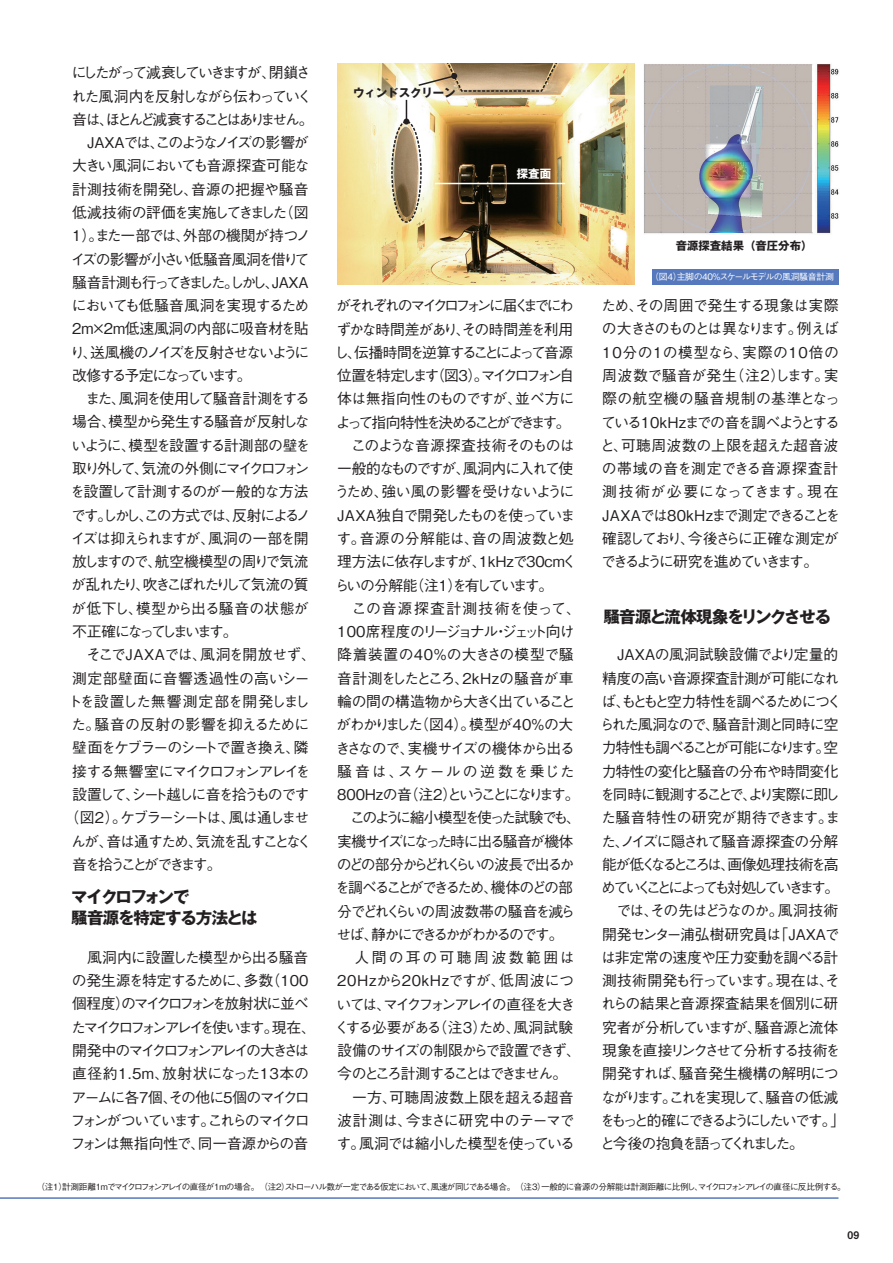
<style>
.page{position:relative;width:893px;height:1263px;background:#fff}
.page>*{position:absolute;margin:0;border:0;box-sizing:border-box;transform-origin:0 0}
.t1{font:700 16.5px/21px "Gothic MB101 Pro";letter-spacing:-.075em;color:#231f20}
.t2{font:500 14.85px/23.2px "Gothic BBB Pro";letter-spacing:-.09em;color:#231f20}
.t3{font:500 14.85px/23.2px "Gothic BBB Pro";letter-spacing:-.035em;color:#231f20}
.t4{font:500 14.85px/23.2px "Gothic BBB Pro";letter-spacing:-.115em;color:#231f20}
.t5{font:500 14.85px "Gothic BBB Pro";letter-spacing:-.125em;color:#231f20}
.t6{font:500 14.85px "Gothic BBB Pro";letter-spacing:-.145em;color:#231f20}
.t7{font:500 14.85px "Gothic BBB Pro";letter-spacing:-.11em;color:#231f20}
.t8{font:500 14.85px "Gothic BBB Pro";letter-spacing:-.015em;color:#231f20}
.t9{font:500 14.85px "Gothic BBB Pro";letter-spacing:-.06em;color:#231f20}
.t10{font:500 14.85px "Gothic BBB Pro";letter-spacing:-.17em;color:#231f20}
.t11{font:500 14.85px "Gothic BBB Pro";letter-spacing:-.205em;color:#231f20}
.t12{font:500 14.85px "Gothic BBB Pro";letter-spacing:-.155em;color:#231f20}
.t13{font:500 14.85px "Gothic BBB Pro";letter-spacing:-.14em;color:#231f20}
.t14{font:500 14.85px "Gothic BBB Pro";letter-spacing:-.16em;color:#231f20}
.t15{font:500 14.85px "Gothic BBB Pro";letter-spacing:-.04em;color:#231f20}
.t16{font:500 14.85px "Gothic BBB Pro";letter-spacing:-.15em;color:#231f20}
.t17{font:500 14.85px "Gothic BBB Pro";letter-spacing:-.13em;color:#231f20}
.t18{font:500 14.85px "Gothic BBB Pro";letter-spacing:-.065em;color:#231f20}
.t19{font:500 14.85px "Gothic BBB Pro";letter-spacing:-.005em;color:#231f20}
.t20{font:500 14.85px "Gothic BBB Pro";letter-spacing:-.045em;color:#231f20}
.t21{font:500 14.85px "Gothic BBB Pro";letter-spacing:-.025em;color:#231f20}
.t22{font:500 14.85px "Gothic BBB Pro";letter-spacing:.035em;color:#231f20}
.t23{font:500 14.85px "Gothic BBB Pro";letter-spacing:-.2em;color:#231f20}
.t24{font:500 14.85px "Gothic BBB Pro";letter-spacing:-.19em;color:#231f20}
.t25{font:700 11.4px "Gothic MB101 Pro";color:#231f20}
.t26{font:700 11.4px "Gothic MB101 Pro";color:#fff}
.t27{font:10.5px "Midashi Go Pro MB31";color:#231f20}
.t28{font:500 8.85px "Gothic BBB Pro";letter-spacing:-.06em;color:#fff}
.t29{font:500 8.7px "Gothic BBB Pro";letter-spacing:-.095em;color:#231f20}
</style>
<div class="page">
<img style="left:338px;top:64px;width:297px;height:220px">
<div style="left:391px;top:121px;width:31px;height:102px;border:2px dashed #231f20;border-radius:50%"></div>
<svg style="left:417px;top:64px;width:144px;height:28px;background:#baa281"></svg>
<svg style="left:403px;top:100px;width:6px;height:25px"></svg>
<hr style="left:435px;top:183px;width:130px;height:1px;background:#fff">
<img style="left:644px;top:64px;width:195px;height:170px">
<div style="left:652px;top:269px;width:186px;height:15px;background:#5679bd"></div>
<hr style="left:0;top:1197px;width:838px;height:2px;background:#5679bd">
<p class="t14" style="left:72px;top:61px;width:241px">にしたがって減衰していきますが、閉鎖さ</p>
<p class="t7" style="left:71px;top:84px;width:242px">れた風洞内を反射しながら伝わっていく</p>
<p class="t11" style="left:72px;top:107px;width:243px">音は、ほとんど減衰することはありません。</p>
<p class="t2" style="left:72px;top:129px;width:238px">　JAXAでは、このようなノイズの影響が</p>
<p class="t9" style="left:72px;top:154px;width:239px">大きい風洞においても音源探査可能な</p>
<p class="t19" style="left:72px;top:177px;width:238px">計測技術を開発し、音源の把握や騒音</p>
<p class="t7" style="left:72px;top:200px;width:238px">低減技術の評価を実施してきました（図</p>
<p class="t15" style="left:72px;top:224px;width:240px">1）。また一部では、外部の機関が持つノ</p>
<p class="t18" style="left:71px;top:247px;width:240px">イズの影響が小さい低騒音風洞を借りて</p>
<p class="t6" style="left:72px;top:270px;width:238px">騒音計測も行ってきました。しかし、JAXA</p>
<p class="t2" style="left:72px;top:292px;width:239px">においても低騒音風洞を実現するため</p>
<p class="t8" style="left:72px;top:317px;width:238px">2m×2m低速風洞の内部に吸音材を貼</p>
<p class="t16" style="left:70px;top:340px;width:241px">り、送風機のノイズを反射させないように</p>
<p class="t10" style="left:72px;top:363px;width:181px">改修する予定になっています。</p>
<p class="t5" style="left:72px;top:387px;width:239px">　また、風洞を使用して騒音計測をする</p>
<p class="t2" style="left:72px;top:408px;width:239px">場合、模型から発生する騒音が反射しな</p>
<p class="t2" style="left:71px;top:432px;width:240px">いように、模型を設置する計測部の壁を</p>
<p class="t10" style="left:72px;top:456px;width:239px">取り外して、気流の外側にマイクロフォン</p>
<p class="t9" style="left:70px;top:480px;width:240px">を設置して計測するのが一般的な方法</p>
<p class="t12" style="left:71px;top:503px;width:241px">です。しかし、この方式では、反射によるノ</p>
<p class="t2" style="left:71px;top:525px;width:239px">イズは抑えられますが、風洞の一部を開</p>
<p class="t2" style="left:72px;top:548px;width:238px">放しますので、航空機模型の周りで気流</p>
<p class="t6" style="left:71px;top:573px;width:239px">が乱れたり、吹きこぼれたりして気流の質</p>
<p class="t8" style="left:71px;top:596px;width:239px">が低下し、模型から出る騒音の状態が</p>
<p class="t23" style="left:72px;top:619px;width:167px">不正確になってしまいます。</p>
<p class="t3" style="left:72px;top:641px;width:245px">　そこでJAXAでは、風洞を開放せず、</p>
<p class="t22" style="left:72px;top:666px;width:239px">測定部壁面に音響透過性の高いシー</p>
<p class="t20" style="left:67px;top:689px;width:244px">トを設置した無響測定部を開発しまし</p>
<p class="t21" style="left:71px;top:713px;width:240px">た。騒音の反射の影響を抑えるために</p>
<p class="t2" style="left:72px;top:734px;width:238px">壁面をケブラーのシートで置き換え、隣</p>
<p class="t5" style="left:72px;top:759px;width:239px">接する無響室にマイクロフォンアレイを</p>
<p class="t17" style="left:72px;top:782px;width:238px">設置して、シート越しに音を拾うものです</p>
<p class="t13" style="left:64px;top:806px;width:246px">（図2）。ケブラーシートは、風は通しませ</p>
<p class="t5" style="left:71px;top:829px;width:242px">んが、音は通すため、気流を乱すことなく</p>
<p class="t24" style="left:72px;top:852px;width:151px">音を拾うことができます。</p>
<p class="t1" style="left:71px;top:884px;width:188px">マイクロフォンで<br>騒音源を特定する方法とは</p>
<p class="t4" style="left:70px;top:944px;width:247px">　風洞内に設置した模型から出る騒音の発生源を特定するために、多数（100個程度）のマイクロフォンを放射状に並べたマイクロフォンアレイを使います。現在、開発中のマイクロフォンアレイの大きさは直径約1.5ｍ、放射状になった13本のアームに各7個、その他に5個のマイクロフォンがついています。これらのマイクロフォンは無指向性で、同一音源からの音</p>
<p class="t25" style="left:353px;top:83px;width:104px">ウィンドスクリーン</p>
<p class="t26" style="left:517px;top:164px;width:36px">探査面</p>
<p class="t25" style="left:676px;top:236px;width:138px">音源探査結果（音圧分布）</p>
<p class="t28" style="left:650px;top:270px;width:185px">（図4）主脚の40％スケールモデルの風洞騒音計測</p>
<p class="t2" style="left:334px;top:292px;width:248px">がそれぞれのマイクロフォンに届くまでにわずかな時間差があり、その時間差を利用し、伝播時間を逆算することによって音源位置を特定します（図3）。マイクロフォン自体は無指向性のものですが、並べ方によって指向特性を決めることができます。　このような音源探査技術そのものは一般的なものですが、風洞内に入れて使うため、強い風の影響を受けないように<br>JAXA独自で開発したものを使っています。音源の分解能は、音の周波数と処理方法に依存しますが、1kHzで30cmくらいの分解能（注１）を有しています。<br>　この音源探査計測技術を使って、<br>1 00席程度のリージョナル・ジェット向け降着装置の40％の大きさの模型で騒音計測をしたところ、2kHzの騒音が車輪の間の構造物から大きく出ていることがわかりました（図4）。模型が40％の大きさなので、実機サイズの機体から出る騒音は、スケールの逆数を乗じた<br>800Hzの音（注２）ということになります。　このように縮小模型を使った試験でも、実機サイズになった時に出る騒音が機体のどの部分からどれくらいの波長で出るかを調べることができるため、機体のどの部分でどれくらいの周波数帯の騒音を減らせば、静かにできるかがわかるのです。<br>　人間の耳の可聴周波数範囲は<br>20Hzから20kHzですが、低周波については、マイクフォンアレイの直径を大きくする必要がある（注３）ため、風洞試験設備のサイズの制限からで設置できず、今のところ計測することはできません。　一方、可聴周波数上限を超える超音波計測は、今まさに研究中のテーマです。風洞では縮小した模型を使っている</p>
<p class="t3" style="left:600px;top:292px;width:242px">ため、その周囲で発生する現象は実際の大きさのものとは異なります。例えば<br>10分の1の模型なら、実際の10倍の周波数で騒音が発生（注２）します。実際の航空機の騒音規制の基準となっている10kHzまでの音を調べようとすると、可聴周波数の上限を超えた超音波の帯域の音を測定できる音源探査計測技術が必要になってきます。現在<br>JAXAでは80kHzまで測定できることを確認しており、今後さらに正確な測定ができるように研究を進めていきます。</p>
<p class="t1" style="left:603px;top:604px;width:229px">騒音源と流体現象をリンクさせる</p>
<p class="t2" style="left:600px;top:641px;width:247px">　JAXAの風洞試験設備でより定量的精度の高い音源探査計測が可能になれば、もともと空力特性を調べるためにつくられた風洞なので、騒音計測と同時に空力特性も調べることが可能になります。空力特性の変化と騒音の分布や時間変化を同時に観測することで、より実際に即した騒音特性の研究が期待できます。また、ノイズに隠されて騒音源探査の分解能が低くなるところは、画像処理技術を高めていくことによっても対処していきます。　では、その先はどうなのか。風洞技術開発センター浦弘樹研究員は「JAXAでは非定常の速度や圧力変動を調べる計測技術開発も行っています。現在は、それらの結果と音源探査結果を個別に研究者が分析していますが、騒音源と流体現象を直接リンクさせて分析する技術を開発すれば、騒音発生機構の解明につながります。これを実現して、騒音の低減をもっと的確にできるようにしたいです。」と今後の抱負を語ってくれました。</p>
<p class="t29" style="left:36px;top:1180px;width:811px">（注1）計測距離1mでマイクロフォンアレイの直径が1mの場合。　（注2）ストローハル数が一定である仮定において、風速が同じである場合。　（注3）一般的に音源の分解能は計測距離に比例し、マイクロフォンアレイの直径に反比例する。</p>
<p class="t27" style="left:848px;top:1226px;width:13px">09</p>
</div>
